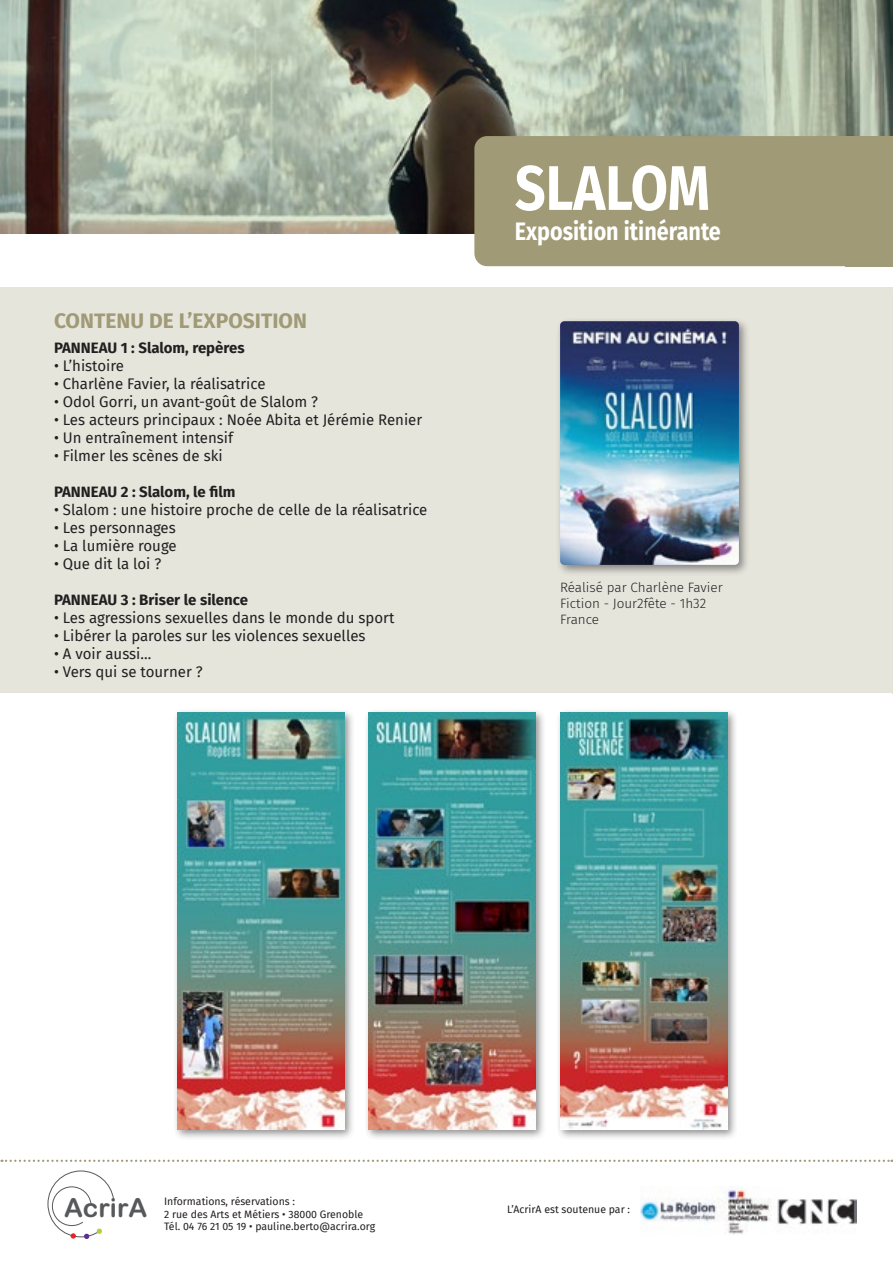
<style>
.page{position:relative;width:893px;height:1263px;background:#fff}
.page>*{position:absolute;margin:0;border:0;box-sizing:border-box;transform-origin:0 0}
.t1{font:700 63px "Fira Sans";color:#fff;scale:.86 1}
.t2{font:26.25px "Arial Rounded MT Bold";color:#57585a}
.t3{font:700 25.2px "Fira Sans";color:#fff;scale:.86 1}
.t4{font:700 21px "Fira Sans";color:#a09a77}
.t5{font:15px "Fira Sans";color:#231f20}
.t6{font:700 15px "Fira Sans";color:#231f20}
.t7{font:300 13.5px "Fira Sans";color:#231f20}
.t8{font:10.5px/12.6px "Fira Sans";color:#231f20}
</style>
<div class="page">
<img style="left:641px;top:1188px;width:216px;height:46px">
<svg style="left:48px;top:1171px;width:66px;height:68px"></svg>
<svg style="left:2px;top:1160px;width:891px;height:2px"></svg>
<img style="left:0;top:0;width:893px;height:234px">
<div style="left:0;top:288px;width:893px;height:405px;background:#e6e5dc"></div>
<div style="left:173px;top:707px;width:182px;height:433px;background:#231f20;opacity:.5"></div>
<img style="left:178px;top:712px;width:167px;height:418px">
<div style="left:364px;top:707px;width:182px;height:433px;background:#231f20;opacity:.5"></div>
<img style="left:369px;top:712px;width:167px;height:418px">
<div style="left:555px;top:707px;width:182px;height:433px;background:#231f20;opacity:.5"></div>
<img style="left:560px;top:712px;width:167px;height:418px">
<div style="left:474px;top:136px;width:371px;height:130px;background:#a09a77"></div>
<div style="left:845px;top:136px;width:48px;height:130px;background:#a09a77"></div>
<div style="left:555px;top:316px;width:195px;height:260px;background:#231f20;opacity:.5"></div>
<img style="left:560px;top:321px;width:179px;height:244px">
<hr style="left:892px;top:299px;width:1px;height:394px;background:#e3e3d5">
<p class="t4" style="left:54px;top:303px;width:254px">CONTENU DE L’EXPOSITION</p>
<p class="t6" style="left:54px;top:335px;width:192px">PANNEAU 1 : Slalom, repères</p>
<p class="t5" style="left:54px;top:355px;width:71px">• L’histoire</p>
<p class="t5" style="left:54px;top:373px;width:213px">• Charlène Favier, la réalisatrice</p>
<p class="t5" style="left:54px;top:391px;width:266px">• Odol Gorri, un avant-goût de Slalom ?</p>
<p class="t5" style="left:54px;top:409px;width:370px">• Les acteurs principaux : Noée Abita et Jérémie Renier</p>
<p class="t5" style="left:54px;top:427px;width:181px">• Un entraînement intensif</p>
<p class="t5" style="left:54px;top:445px;width:170px">• Filmer les scènes de ski</p>
<p class="t6" style="left:54px;top:479px;width:183px">PANNEAU 2 : Slalom, le film</p>
<p class="t5" style="left:54px;top:499px;width:375px">• Slalom : une histoire proche de celle de la réalisatrice</p>
<p class="t5" style="left:54px;top:517px;width:123px">• Les personnages</p>
<p class="t5" style="left:54px;top:535px;width:124px">• La lumière rouge</p>
<p class="t5" style="left:54px;top:553px;width:109px">• Que dit la loi ?</p>
<p class="t6" style="left:54px;top:587px;width:196px">PANNEAU 3 : Briser le silence</p>
<p class="t5" style="left:54px;top:607px;width:342px">• Les agressions sexuelles dans le monde du sport</p>
<p class="t5" style="left:54px;top:625px;width:313px">• Libérer la paroles sur les violences sexuelles</p>
<p class="t5" style="left:54px;top:643px;width:99px">• A voir aussi...</p>
<p class="t5" style="left:54px;top:661px;width:150px">• Vers qui se tourner ?</p>
<p class="t1" style="left:515px;top:135px;width:228px">SLALOM</p>
<p class="t3" style="left:515px;top:210px;width:241px">Exposition itinérante</p>
<p class="t7" style="left:560px;top:577px;width:164px">Réalisé par Charlène Favier</p>
<p class="t7" style="left:560px;top:593px;width:148px">Fiction - Jour2fête - 1h32</p>
<p class="t7" style="left:560px;top:610px;width:41px">France</p>
<h2 class="t2" style="left:64px;top:1192px;width:85px">AcrirA</h2>
<p class="t8" style="left:164px;top:1195px;width:213px">Informations, réservations :<br>2 rue des Arts et Métiers • 38000 Grenoble<br>Tél. 04 76 21 05 19 • pauline.berto@acrira.org</p>
<p class="t8" style="left:507px;top:1202px;width:124px">L’AcrirA est soutenue par :</p>
</div>
